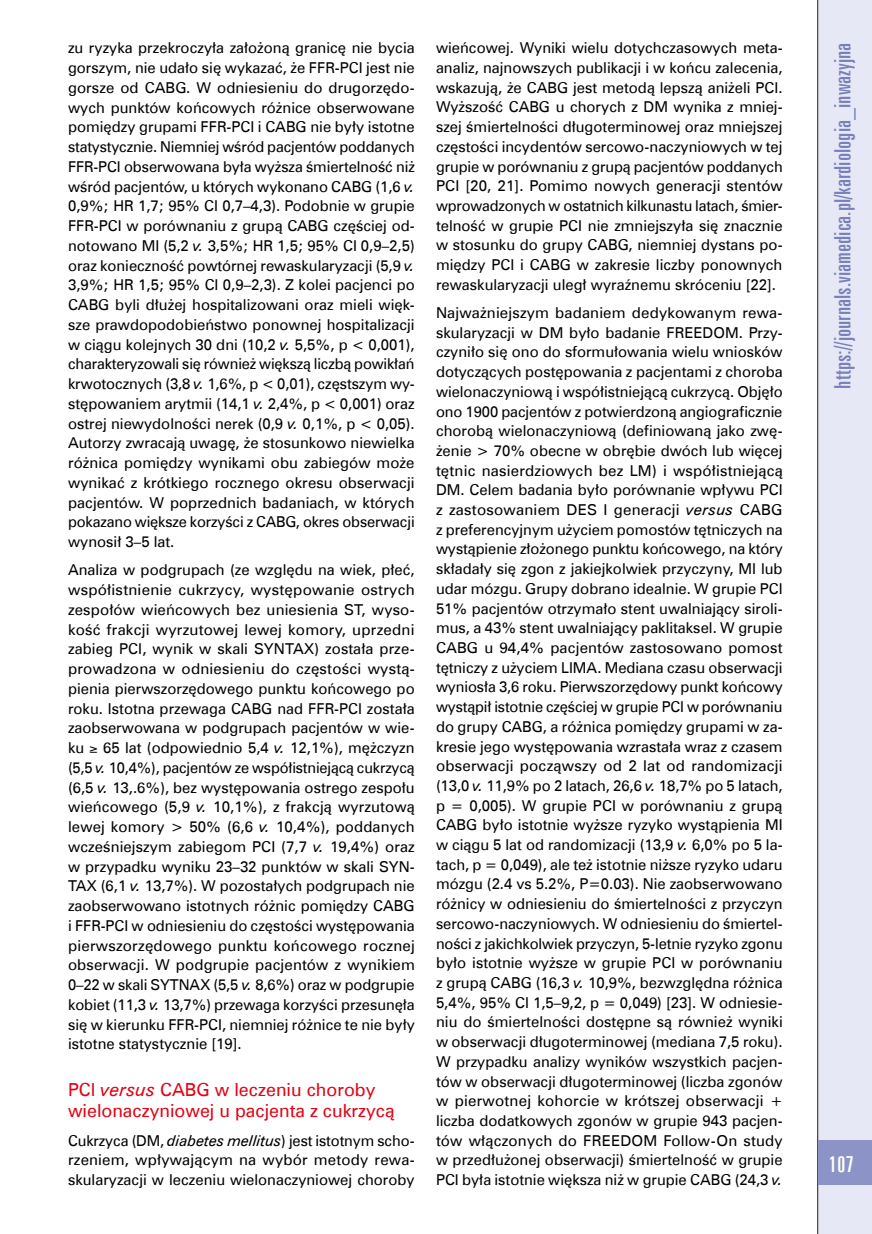
<style>
.page{position:relative;width:872px;height:1234px;background:#fff}
.page>*{position:absolute;margin:0;border:0;box-sizing:border-box;transform-origin:0 0}
.t1{font:22.5px "Zurich X Cn EU";color:#7680bb;scale:1.07 1}
.t2{font:22.5px "Zurich X Cn EU";color:#fff;scale:1.07 1}
.t3{font:18px/21.3px "Zurich EU";color:#e30313}
.t4{font:15px/19.6px "Zurich EU";color:#000;text-align:justify}
.s1{font-style:italic}
</style>
<div class="page">
<div style="left:817px;top:0;width:55px;height:1233px;background:#e7e8f5"></div>
<hr style="left:817px;top:0;width:1px;height:1233px;background:#1d1c18">
<div style="left:817px;top:1140px;width:55px;height:44px;background:#8c93c6"></div>
<p class="t4" style="left:68px;top:38px;width:348px">zu ryzyka przekroczyła założoną granicę nie bycia gorszym, nie udało się wykazać, że FFR-PCI jest nie gorsze od CABG. W odniesieniu do drugorzędo&shy;wych punktów końcowych różnice obserwowane pomiędzy grupami FFR-PCI i CABG nie były istotne statystycznie. Niemniej wśród pacjentów poddanych FFR-PCI obserwowana była wyższa śmiertelność niż wśród pacjentów, u których wykonano CABG (1,6 <span class="s1">v.<br></span>0,9%; HR 1,7; 95% CI 0,7–4,3). Podobnie w grupie FFR-PCI w porównaniu z grupą CABG częściej od&shy;notowano MI (5,2 <span class="s1">v.</span> 3,5%; HR 1,5; 95% CI 0,9–2,5) oraz konieczność powtórnej rewaskularyzacji (5,9 <span class="s1">v.<br></span>3,9%; HR 1,5; 95% CI 0,9–2,3). Z kolei pacjenci po CABG byli dłużej hospitalizowani oraz mieli więk&shy;sze prawdopodobieństwo ponownej hospitalizacji w ciągu kolejnych 30 dni (10,2 <span class="s1">v.</span> 5,5%, p &lt; 0,001), charakteryzowali się również większą liczbą powikłań krwotocznych (3,8 <span class="s1">v.</span> 1,6%, p &lt; 0,01), częstszym wy&shy;stępowaniem arytmii (14,1 <span class="s1">v.</span> 2,4%, p &lt; 0,001) oraz ostrej niewydolności nerek (0,9 <span class="s1">v.</span> 0,1%, p &lt; 0,05).<br>Autorzy zwracają uwagę, że stosunkowo niewielka różnica pomiędzy wynikami obu zabiegów może wynikać z krótkiego rocznego okresu obserwacji pacjentów. W poprzednich badaniach, w których pokazano większe korzyści z CABG, okres obserwacji wynosił 3–5 lat.</p>
<p class="t4" style="left:68px;top:560px;width:348px">Analiza w podgrupach (ze względu na wiek, płeć, współistnienie cukrzycy, występowanie ostrych zespołów wieńcowych bez uniesienia ST, wyso&shy;kość frakcji wyrzutowej lewej komory, uprzedni zabieg PCI, wynik w skali SYNTAX) została prze&shy;prowadzona w odniesieniu do częstości wystą&shy;pienia pierwszorzędowego punktu końcowego po roku. Istotna przewaga CABG nad FFR-PCI została zaobserwowana w podgrupach pacjentów w wie&shy;ku ≥ 65 lat (odpowiednio 5,4 <span class="s1">v.</span> 12,1%), mężczyzn (5,5 <span class="s1">v.</span> 10,4%), pacjentów ze współistniejącą cukrzycą (6,5 <span class="s1">v.</span> 13,.6%), bez występowania ostrego zespołu wieńcowego (5,9 <span class="s1">v.</span> 10,1%), z frakcją wyrzutową lewej komory &gt; 50% (6,6 <span class="s1">v.</span> 10,4%), poddanych wcześniejszym zabiegom PCI (7,7 <span class="s1">v.</span> 19,4%) oraz w przypadku wyniku 23–32 punktów w skali SYN-TAX (6,1 <span class="s1">v.</span> 13,7%). W pozostałych podgrupach nie zaobserwowano istotnych różnic pomiędzy CABG i FFR-PCI w odniesieniu do częstości występowania pierwszorzędowego punktu końcowego rocznej obserwacji. W podgrupie pacjentów z wynikiem 0–22 w skali SYTNAX (5,5 <span class="s1">v.</span> 8,6%) oraz w podgrupie kobiet (11,3 <span class="s1">v.</span> 13,7%) przewaga korzyści przesunęła się w kierunku FFR-PCI, niemniej różnice te nie były istotne statystycznie [19].</p>
<p class="t3" style="left:68px;top:1078px;width:328px">PCI <span class="s1">versus</span> CABG w leczeniu choroby wielonaczyniowej u pacjenta z cukrzycą</p>
<p class="t4" style="left:68px;top:1129px;width:348px">Cukrzyca (DM, <span class="s1">diabetes mellitus</span>) jest istotnym scho&shy;rzeniem, wpływającym na wybór metody rewa&shy;skularyzacji w leczeniu wielonaczyniowej choroby</p>
<p class="t4" style="left:436px;top:38px;width:348px">wieńcowej. Wyniki wielu dotychczasowych meta&shy;analiz, najnowszych publikacji i w końcu zalecenia, wskazują, że CABG jest metodą lepszą aniżeli PCI.<br>Wyższość CABG u chorych z DM wynika z mniej&shy;szej śmiertelności długoterminowej oraz mniejszej częstości incydentów sercowo-naczyniowych w tej grupie w porównaniu z grupą pacjentów poddanych PCI [20, 21]. Pomimo nowych generacji stentów wprowadzonych w ostatnich kilkunastu latach, śmier&shy;telność w grupie PCI nie zmniejszyła się znacznie w stosunku do grupy CABG, niemniej dystans po&shy;między PCI i CABG w zakresie liczby ponownych rewaskularyzacji uległ wyraźnemu skróceniu [22].</p>
<p class="t4" style="left:436px;top:303px;width:348px">Najważniejszym badaniem dedykowanym rewa&shy;skularyzacji w DM było badanie FREEDOM. Przy&shy;czyniło się ono do sformułowania wielu wniosków dotyczących postępowania z pacjentami z choroba wielonaczyniową i współistniejącą cukrzycą. Objęło ono 1900 pacjentów z potwierdzoną angiograficznie chorobą wielonaczyniową (definiowaną jako zwę&shy;żenie &gt; 70% obecne w obrębie dwóch lub więcej tętnic nasierdziowych bez LM) i współistniejącą DM. Celem badania było porównanie wpływu PCI z zastosowaniem DES I generacji <span class="s1">versus</span> CABG z preferencyjnym użyciem pomostów tętniczych na wystąpienie złożonego punktu końcowego, na który składały się zgon z jakiejkolwiek przyczyny, MI lub udar mózgu. Grupy dobrano idealnie. W grupie PCI 51% pacjentów otrzymało stent uwalniający siroli&shy;mus, a 43% stent uwalniający paklitaksel. W grupie CABG u 94,4% pacjentów zastosowano pomost tętniczy z użyciem LIMA. Mediana czasu obserwacji wyniosła 3,6 roku. Pierwszorzędowy punkt końcowy wystąpił istotnie częściej w grupie PCI w porównaniu do grupy CABG, a różnica pomiędzy grupami w za&shy;kresie jego występowania wzrastała wraz z czasem obserwacji począwszy od 2 lat od randomizacji (13,0 <span class="s1">v.</span> 11,9% po 2 latach, 26,6 <span class="s1">v.</span> 18,7% po 5 latach, p = 0,005). W grupie PCI w porównaniu z grupą CABG było istotnie wyższe ryzyko wystąpienia MI w ciągu 5 lat od randomizacji (13,9 <span class="s1">v.</span> 6,0% po 5 la&shy;tach, p = 0,049), ale też istotnie niższe ryzyko udaru mózgu (2.4 vs 5.2%, P=0.03). Nie zaobserwowano różnicy w odniesieniu do śmiertelności z przyczyn sercowo-naczyniowych. W odniesieniu do śmiertel&shy;ności z jakichkolwiek przyczyn, 5-letnie ryzyko zgonu było istotnie wyższe w grupie PCI w porównaniu z grupą CABG (16,3 <span class="s1">v.</span> 10,9%, bezwzględna różnica 5,4%, 95% CI 1,5–9,2, p = 0,049) [23]. W odniesie&shy;niu do śmiertelności dostępne są również wyniki w obserwacji długoterminowej (mediana 7,5 roku).<br>W przypadku analizy wyników wszystkich pacjen&shy;tów w obserwacji długoterminowej (liczba zgonów w pierwotnej kohorcie w krótszej obserwacji + liczba dodatkowych zgonów w grupie 943 pacjen&shy;tów włączonych do FREEDOM Follow-On study w przedłużonej obserwacji) śmiertelność w grupie PCI była istotnie większa niż w grupie CABG (24,3 <span class="s1">v.</span></p>
<h1 class="t1" style="left:829px;top:388px;width:325px;rotate:-90deg">https://journals.viamedica.pl/kardiologia_inwazyjna</h1>
<h1 class="t2" style="left:828px;top:1150px;width:25px">107</h1>
</div>
